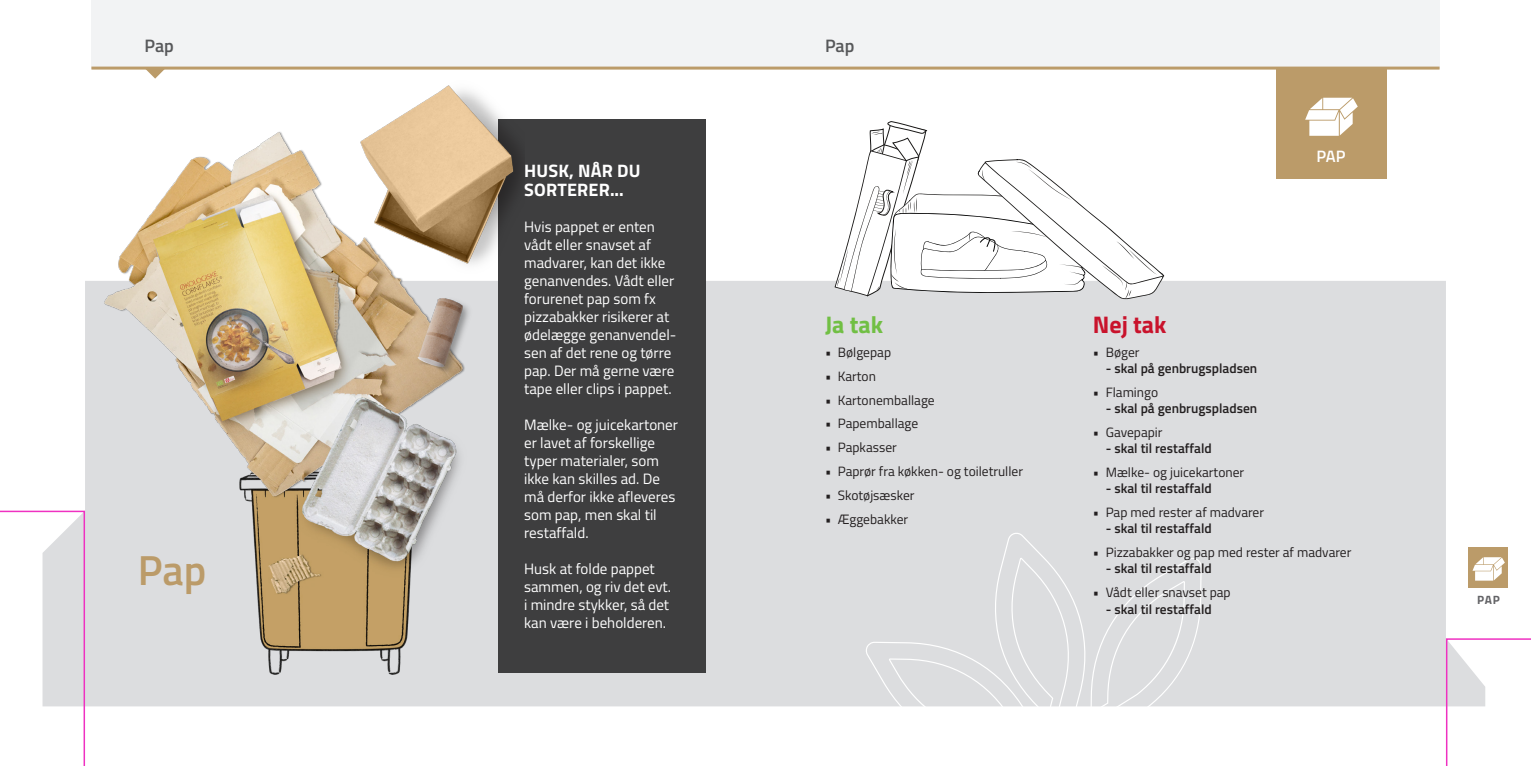
<style>
.page{position:relative;width:1531px;height:766px;background:#fff}
.page>*{position:absolute;margin:0;border:0;box-sizing:border-box;transform-origin:0 0}
.Stort_fraktionsnavn{font:600 42px "Titillium";color:#bb9b69}
.Nej_tak{font:700 24px "Titillium";color:#c9132c}
.Ja_tak{font:700 24px "Titillium";color:#71bf44}
.Faktaboks{font:700 18px/19.5px "Titillium";letter-spacing:.01em;color:#fff}
.Top_fraktionsnavn{font:600 18px "Titillium";color:#57585a}
.t1{font:600 16.5px "Titillium";color:#fff}
.Faktaboks-2{font:15px/18px "Titillium";color:#fff}
.t2{font:13.5px "Titillium";color:#231f20}
.t3{font:600 13.5px "Titillium";color:#231f20}
.t4{font:700 12px "Titillium";color:#636366}
</style>
<div class="page">
<div style="left:1468px;top:547px;width:40px;height:40px;background:#bb9b69"></div>
<svg style="left:1485px;top:557px;width:20px;height:23px"></svg>
<div style="left:91px;top:0;width:1348px;height:68px;background:#f2f3f4"></div>
<div style="left:85px;top:281px;width:1400px;height:425px;background:#dcdddf"></div>
<svg style="left:146px;top:70px;width:18px;height:4px"></svg>
<hr style="left:91px;top:67px;width:1348px;height:3px;background:#bb9b69">
<div style="left:865px;top:532px;width:228px;height:175px;background:#dcdddf"></div>
<svg style="left:1033px;top:557px;width:169px;height:150px;background:#dddee0"></svg>
<div style="left:499px;top:119px;width:207px;height:553px;background:#3e3e3f"></div>
<svg style="left:834px;top:121px;width:330px;height:178px"></svg>
<div style="left:1276px;top:68px;width:110px;height:111px;background:#bb9b69"></div>
<svg style="left:1305px;top:98px;width:53px;height:38px"></svg>
<img style="left:85px;top:74px;width:439px;height:621px">
<svg style="left:1446px;top:638px;width:85px;height:127px"></svg>
<svg style="left:0;top:510px;width:85px;height:255px"></svg>
<p class="Top_fraktionsnavn" style="left:145px;top:32px;width:31px">Pap</p>
<p class="Top_fraktionsnavn" style="left:825px;top:32px;width:31px">Pap</p>
<p class="Stort_fraktionsnavn" style="left:138px;top:538px;width:70px">Pap</p>
<p class="Faktaboks" style="left:524px;top:159px;width:118px">HUSK, NÅR DU<br>SORTERER...</p>
<p class="Faktaboks-2" style="left:524px;top:217px;width:154px">Hvis pappet er enten vådt eller snavset af madvarer, kan det ikke genanvendes. Vådt eller forurenet pap som fx pizzabakker risikerer at ødelægge genanvendel&shy;sen af det rene og tørre pap. Der må gerne være tape eller clips i pappet.</p>
<p class="Faktaboks-2" style="left:524px;top:415px;width:155px">Mælke- og juicekartoner er lavet af forskellige typer materialer, som ikke kan skilles ad. De må derfor ikke afleveres som pap, men skal til restaffald.</p>
<p class="Faktaboks-2" style="left:524px;top:559px;width:148px">Husk at folde pappet sammen, og riv det evt. i mindre stykker, så det kan være i beholderen.</p>
<p class="Ja_tak" style="left:825px;top:306px;width:60px">Ja tak</p>
<p class="t2" style="left:825px;top:342px;width:68px">• Bølgepap</p>
<p class="t2" style="left:825px;top:366px;width:52px">• Karton</p>
<p class="t2" style="left:825px;top:390px;width:111px">• Kartonemballage</p>
<p class="t2" style="left:825px;top:413px;width:95px">• Papemballage</p>
<p class="t2" style="left:825px;top:437px;width:73px">• Papkasser</p>
<p class="t2" style="left:825px;top:461px;width:199px">• Paprør fra køkken- og toiletruller</p>
<p class="t2" style="left:825px;top:485px;width:91px">• Skotøjsæsker</p>
<p class="t2" style="left:825px;top:509px;width:85px">• Æggebakker</p>
<p class="t1" style="left:1316px;top:143px;width:30px">PAP</p>
<p class="Nej_tak" style="left:1093px;top:306px;width:75px">Nej tak</p>
<p class="t2" style="left:1093px;top:342px;width:48px">• Bøger</p>
<p class="t3" style="left:1106px;top:358px;width:153px">- skal på genbrugspladsen</p>
<p class="t2" style="left:1093px;top:382px;width:67px">• Flamingo</p>
<p class="t3" style="left:1106px;top:398px;width:153px">- skal på genbrugspladsen</p>
<p class="t2" style="left:1093px;top:422px;width:71px">• Gavepapir</p>
<p class="t3" style="left:1106px;top:438px;width:108px">- skal til restaffald</p>
<p class="t2" style="left:1093px;top:462px;width:153px">• Mælke- og juicekartoner</p>
<p class="t3" style="left:1106px;top:478px;width:108px">- skal til restaffald</p>
<p class="t2" style="left:1093px;top:502px;width:173px">• Pap med rester af madvarer</p>
<p class="t3" style="left:1106px;top:518px;width:108px">- skal til restaffald</p>
<p class="t2" style="left:1093px;top:542px;width:260px">• Pizzabakker og pap med rester af madvarer</p>
<p class="t3" style="left:1106px;top:558px;width:108px">- skal til restaffald</p>
<p class="t2" style="left:1093px;top:582px;width:139px">• Vådt eller snavset pap</p>
<p class="t3" style="left:1106px;top:598px;width:108px">- skal til restaffald</p>
<p class="t4" style="left:1477px;top:590px;width:24px">PAP</p>
</div>
